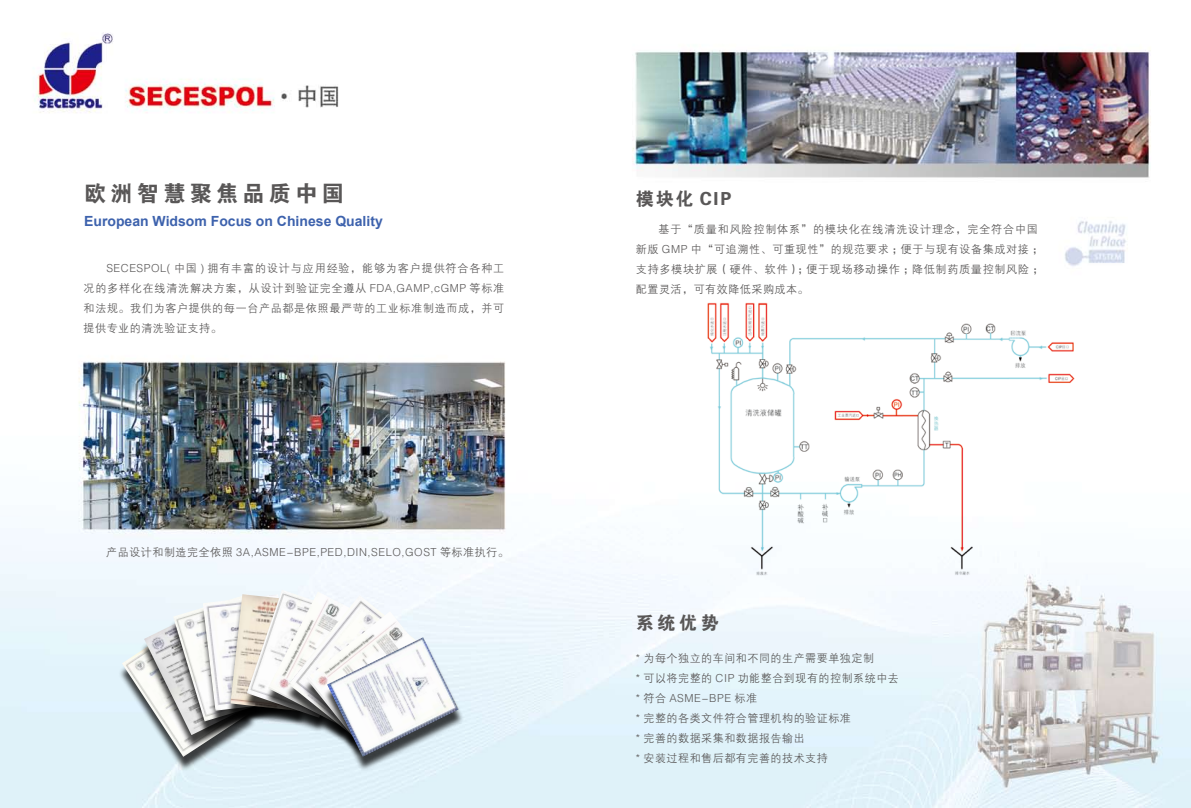
<style>
.page{position:relative;width:1191px;height:808px;background:#fff}
.page>*{position:absolute;margin:0;border:0;box-sizing:border-box;transform-origin:0 0}
.t1{font:22px "FZDHTJW GB1 0";letter-spacing:.2em;color:#595757}
.t2{font:18px "FZDHTJW GB1 0";letter-spacing:.1em;color:#595757}
.t3{font:700 14px "Arial";color:#3d62ad}
.t4{font:11px/20px "FZZDXJW GB1 0";letter-spacing:.05em;color:#595757;text-align:justify}
.t5{font:11px/20px "FZZDXJW GB1 0";letter-spacing:.07em;color:#595757}
</style>
<div class="page">
<img style="left:0;top:32px;width:1191px;height:776px">
<div style="left:118px;top:623px;width:146px;height:156px;background:#000;opacity:.75"></div>
<img style="left:122px;top:619px;width:129px;height:138px">
<div style="left:140px;top:610px;width:132px;height:146px;background:#000;opacity:.75"></div>
<img style="left:144px;top:606px;width:24px;height:129px">
<div style="left:168px;top:598px;width:122px;height:143px;background:#000;opacity:.75"></div>
<img style="left:173px;top:594px;width:30px;height:127px">
<div style="left:198px;top:599px;width:104px;height:132px;background:#000;opacity:.75"></div>
<img style="left:203px;top:594px;width:27px;height:117px">
<div style="left:225px;top:598px;width:98px;height:133px;background:#000;opacity:.75"></div>
<img style="left:230px;top:594px;width:12px;height:117px">
<div style="left:242px;top:594px;width:122px;height:143px;background:#000;opacity:.75"></div>
<img style="left:247px;top:590px;width:107px;height:128px">
<div style="left:263px;top:596px;width:140px;height:150px;background:#000;opacity:.75"></div>
<img style="left:268px;top:591px;width:124px;height:135px">
<div style="left:284px;top:599px;width:150px;height:156px;background:#000;opacity:.75"></div>
<img style="left:288px;top:595px;width:135px;height:140px">
<div style="left:301px;top:616px;width:151px;height:146px;background:#000;opacity:.75"></div>
<img style="left:306px;top:611px;width:136px;height:132px">
<div style="left:322px;top:641px;width:147px;height:135px;background:#000;opacity:.75"></div>
<img style="left:327px;top:637px;width:132px;height:120px">
<img style="left:699px;top:301px;width:380px;height:276px">
<h1 class="t1" style="left:84px;top:181px;width:261px">欧洲智慧聚焦品质中国</h1>
<p class="t3" style="left:84px;top:212px;width:300px">European Widsom Focus on Chinese Quality</p>
<p class="t4" style="left:84px;top:258px;width:422px;text-indent:23px">SECESPOL( 中国 ) 拥有丰富的设计与应用经验，能够为客户提供符合各种工况的多样化在线清洗解决方案，从设计到验证完全遵从 FDA,GAMP,cGMP 等标准和法规。我们为客户提供的每一台产品都是依照最严苛的工业标准制造而成，并可提供专业的清洗验证支持。</p>
<p class="t4" style="left:106px;top:542px;width:404px">产品设计和制造完全依照 3A,ASME-BPE,PED,DIN,SELO,GOST 等标准执行。</p>
<h2 class="t2" style="left:636px;top:189px;width:97px">模块化 CIP</h2>
<p class="t5" style="left:636px;top:220px;width:409px;text-indent:23px">基于“质量和风险控制体系”的模块化在线清洗设计理念，完全符合中国新版 GMP 中“可追溯性、可重现性”的规范要求；便于与现有设备集成对接；支持多模块扩展（硬件、软件）；便于现场移动操作；降低制药质量控制风险；配置灵活，可有效降低采购成本。</p>
<h2 class="t2" style="left:636px;top:613px;width:84px">系统优势</h2>
<p class="t4" style="left:636px;top:649px;width:264px;text-align:left">* 为每个独立的车间和不同的生产需要单独定制<br>* 可以将完整的 CIP 功能整合到现有的控制系统中去* 符合 ASME-BPE 标准<br>* 完整的各类文件符合管理机构的验证标准<br>* 完善的数据采集和数据报告输出<br>* 安装过程和售后都有完善的技术支持</p>
</div>
